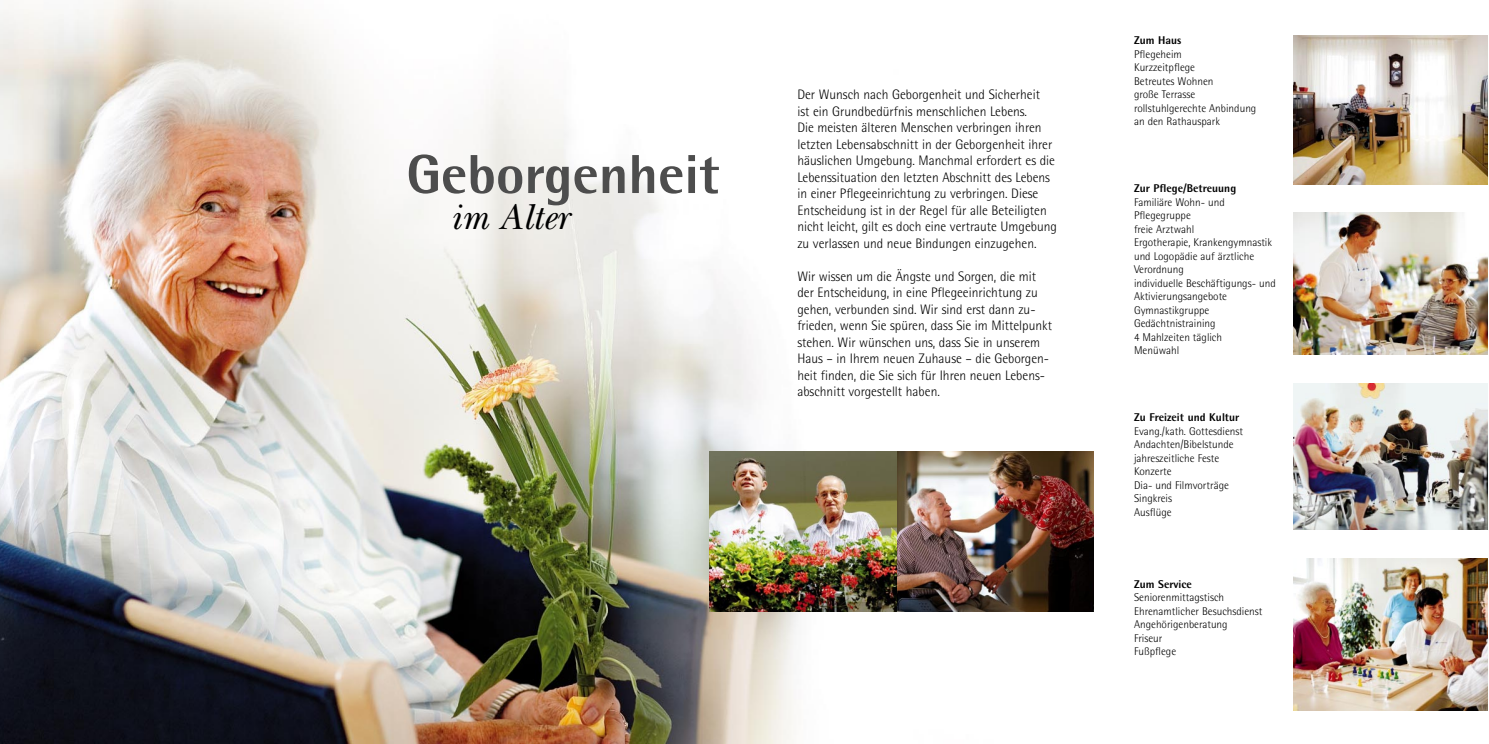
<style>
.page{position:relative;width:1489px;height:744px;background:#fff}
.page>*{position:absolute;margin:0;border:0;box-sizing:border-box;transform-origin:0 0}
.t1{font:800 55px "Agfa Rotis Semisans";color:#4d4d4d}
.t2{font:italic 37.5px "New Baskerville";color:#000}
.t3{font:300 13.75px/16.5px "Agfa Rotis Semisans";color:#000}
.t4{font:300 11.25px/13.5px "Agfa Rotis Semisans";color:#000}
.t5{font:800 11.25px "Agfa Rotis Semisans";color:#000}
</style>
<div class="page">
<img style="left:0;top:0;width:1388px;height:744px">
<img style="left:896px;top:451px;width:198px;height:161px">
<img style="left:1293px;top:35px;width:195px;height:149px">
<img style="left:1293px;top:213px;width:195px;height:141px">
<img style="left:1293px;top:383px;width:195px;height:147px">
<img style="left:1293px;top:558px;width:195px;height:152px">
<img style="left:709px;top:451px;width:187px;height:161px">
<h1 class="t1" style="left:406px;top:154px;width:314px">Geborgenheit</h1>
<h2 class="t2" style="left:450px;top:203px;width:119px">im Alter</h2>
<p class="t3" style="left:797px;top:88px;width:261px">Der Wunsch nach Geborgenheit und Sicherheit<br>ist ein Grundbedürfnis menschlichen Lebens.<br>Die meisten älteren Menschen verbringen ihren letzten Lebensabschnitt in der Geborgenheit ihrer häuslichen Umgebung. Manchmal erfordert es die Lebenssituation den letzten Abschnitt des Lebens in einer Pflegeeinrichtung zu verbringen. Diese Entscheidung ist in der Regel für alle Beteiligten nicht leicht, gilt es doch eine vertraute Umgebung zu verlassen und neue Bindungen einzugehen.</p>
<p class="t3" style="left:797px;top:269px;width:256px">Wir wissen um die Ängste und Sorgen, die mit der Entscheidung, in eine Pflegeeinrichtung zu gehen, verbunden sind. Wir sind erst dann zu&shy;frieden, wenn Sie spüren, dass Sie im Mittelpunkt stehen. Wir wünschen uns, dass Sie in unserem Haus – in Ihrem neuen Zuhause – die Geborgen&shy;heit finden, die Sie sich für Ihren neuen Lebens&shy;abschnitt vorgestellt haben.</p>
<p class="t5" style="left:1134px;top:36px;width:49px">Zum Haus</p>
<p class="t4" style="left:1134px;top:48px;width:124px">Pflegeheim<br>Kurzzeitpflege<br>Betreutes Wohnen<br>große Terrasse rollstuhlgerechte Anbindung an den Rathauspark</p>
<p class="t5" style="left:1134px;top:184px;width:104px">Zur Pflege/Betreuung</p>
<p class="t4" style="left:1134px;top:196px;width:143px">Familiäre Wohn- und<br>Pflegegruppe<br>freie Arztwahl<br>Ergotherapie, Krankengymnastik und Logopädie auf ärztliche<br>Verordnung<br>individuelle Beschäftigungs- und<br>Aktivierungsangebote<br>Gymnastikgruppe<br>Gedächtnistraining<br>4 Mahlzeiten täglich<br>Menüwahl</p>
<p class="t5" style="left:1134px;top:413px;width:107px">Zu Freizeit und Kultur</p>
<p class="t4" style="left:1134px;top:425px;width:111px">Evang./kath. Gottesdienst<br>Andachten/Bibelstunde jahreszeitliche Feste<br>Konzerte<br>Dia- und Filmvorträge<br>Singkreis<br>Ausflüge</p>
<p class="t5" style="left:1134px;top:580px;width:59px">Zum Service</p>
<p class="t4" style="left:1134px;top:592px;width:130px">Seniorenmittagstisch<br>Ehrenamtlicher Besuchsdienst<br>Angehörigenberatung<br>Friseur<br>Fußpflege</p>
</div>
